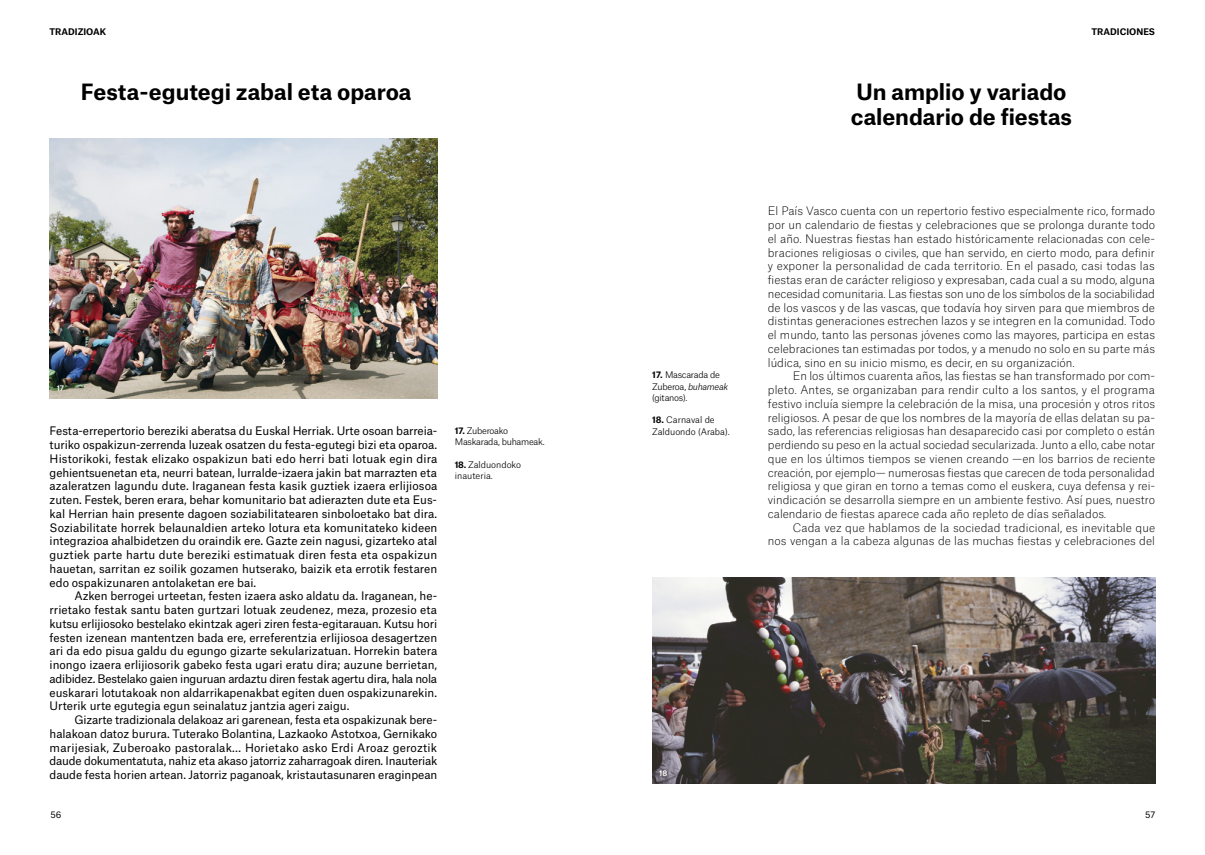
<style>
.page{position:relative;width:1205px;height:855px;background:#fff}
.page>*{position:absolute;margin:0;border:0;box-sizing:border-box;transform-origin:0 0}
.t1{font:700 21.5px/25.4px "Atlas Grotesk";color:#000}
.t2{font:11.25px/13.8px "Atlas Grotesk";color:#000;text-align:justify}
.t3{font:100 11.25px/13.8px "Atlas Grotesk";color:#000;text-align:justify}
.t4{font:300 8.75px/11.2px "Atlas Grotesk";letter-spacing:-.02em;color:#000}
.t5{font:300 8.75px/11.2px "Atlas Grotesk";color:#000}
.t6{font:700 8.75px "Atlas Grotesk";color:#000}
.t7{font:8.75px "Atlas Grotesk";color:#000}
.t8{font:500 7.5px "Atlas Grotesk";color:#fff}
.s1{font-weight:700}
.s2{font-style:italic}
</style>
<div class="page">
<img style="left:652px;top:578px;width:503px;height:206px">
<img style="left:50px;top:138px;width:387px;height:261px">
<p class="t6" style="left:49px;top:24px;width:58px">TRADIZIOAK</p>
<p class="t6" style="left:1091px;top:24px;width:65px">TRADICIONES</p>
<h1 class="t1" style="left:81px;top:77px;width:332px">Festa-egutegi zabal eta oparoa</h1>
<h1 class="t1" style="left:851px;top:77px;width:223px">Un amplio y variado calendario de fiestas</h1>
<p class="t8" style="left:57px;top:382px;width:9px">17</p>
<p class="t2" style="left:50px;top:423px;width:389px">Festa-errepertorio bereziki aberatsa du Euskal Herriak. Urte osoan barreia&shy;turiko ospakizun-zerrenda luzeak osatzen du festa-egutegi bizi eta oparoa.<br>Historikoki, festak elizako ospakizun bati edo herri bati lotuak egin dira gehientsuenetan eta, neurri batean, lurralde-izaera jakin bat marrazten eta azaleratzen lagundu dute. Iraganean festa kasik guztiek izaera erlijiosoa zuten. Festek, beren erara, behar komunitario bat adierazten dute eta Eus&shy;kal Herrian hain presente dagoen soziabilitatearen sinboloetako bat dira.<br>Soziabilitate horrek belaunaldien arteko lotura eta komunitateko kideen integrazioa ahalbidetzen du oraindik ere. Gazte zein nagusi, gizarteko atal guztiek parte hartu dute bereziki estimatuak diren festa eta ospakizun hauetan, sarritan ez soilik gozamen hutserako, baizik eta errotik festaren edo ospakizunaren antolaketan ere bai.</p>
<p class="t2" style="left:50px;top:588px;width:389px;text-indent:25px">Azken berrogei urteetan, festen izaera asko aldatu da. Iraganean, he&shy;rrietako festak santu baten gurtzari lotuak zeudenez, meza, prozesio eta kutsu erlijiosoko bestelako ekintzak ageri ziren festa-egitarauan. Kutsu hori festen izenean mantentzen bada ere, erreferentzia erlijiosoa desagertzen ari da edo pisua galdu du egungo gizarte sekularizatuan. Horrekin batera inongo izaera erlijiosorik gabeko festa ugari eratu dira; auzune berrietan, adibidez. Bestelako gaien inguruan ardaztu diren festak agertu dira, hala nola euskarari lotutakoak non aldarrikapenakbat egiten duen ospakizunarekin.<br>Urterik urte egutegia egun seinalatuz jantzia ageri zaigu.</p>
<p class="t2" style="left:50px;top:712px;width:389px;text-indent:25px">Gizarte tradizionala delakoaz ari garenean, festa eta ospakizunak bere&shy;halakoan datoz burura. Tuterako Bolantina, Lazkaoko Astotxoa, Gernikako marijesiak, Zuberoako pastoralak… Horietako asko Erdi Aroaz geroztik daude dokumentatuta, nahiz eta akaso jatorriz zaharragoak diren. Inauteriak daude festa horien artean. Jatorriz paganoak, kristautasunaren eraginpean</p>
<p class="t4" style="left:455px;top:424px;width:91px"><span class="s1">17.</span> Zuberoako<br>Maskarada, buhameak.</p>
<p class="t5" style="left:455px;top:458px;width:68px"><span class="s1">18.</span> Zalduondoko inauteria.</p>
<p class="t4" style="left:652px;top:369px;width:78px"><span class="s1">17.</span> Mascarada de<br>Zuberoa, <span class="s2">buhameak </span>(gitanos).</p>
<p class="t5" style="left:652px;top:414px;width:79px"><span class="s1">18.</span> Carnaval de<br>Zalduondo (Araba).</p>
<p class="t3" style="left:768px;top:203px;width:389px">El País Vasco cuenta con un repertorio festivo especialmente rico, formado por un calendario de fiestas y celebraciones que se prolonga durante todo el año. Nuestras fiestas han estado históricamente relacionadas con cele&shy;braciones religiosas o civiles, que han servido, en cierto modo, para definir y exponer la personalidad de cada territorio. En el pasado, casi todas las fiestas eran de carácter religioso y expresaban, cada cual a su modo, alguna necesidad comunitaria. Las fiestas son uno de los símbolos de la sociabilidad de los vascos y de las vascas, que todavía hoy sirven para que miembros de distintas generaciones estrechen lazos y se integren en la comunidad. Todo el mundo, tanto las personas jóvenes como las mayores, participa en estas celebraciones tan estimadas por todos, y a menudo no solo en su parte más lúdica, sino en su inicio mismo, es decir, en su organización.</p>
<p class="t3" style="left:768px;top:368px;width:389px;text-indent:25px">En los últimos cuarenta años, las fiestas se han transformado por com&shy;pleto. Antes, se organizaban para rendir culto a los santos, y el programa festivo incluía siempre la celebración de la misa, una procesión y otros ritos religiosos. A pesar de que los nombres de la mayoría de ellas delatan su pa&shy;sado, las referencias religiosas han desaparecido casi por completo o están perdiendo su peso en la actual sociedad secularizada. Junto a ello, cabe notar que en los últimos tiempos se vienen creando —en los barrios de reciente creación, por ejemplo— numerosas fiestas que carecen de toda personalidad religiosa y que giran en torno a temas como el euskera, cuya defensa y rei&shy;vindicación se desarrolla siempre en un ambiente festivo. Así pues, nuestro calendario de fiestas aparece cada año repleto de días señalados.</p>
<p class="t3" style="left:768px;top:519px;width:389px;text-align:right">Cada vez que hablamos de la sociedad tradicional, es inevitable que<br>nos vengan a la cabeza algunas de las muchas fiestas y celebraciones del</p>
<p class="t8" style="left:659px;top:767px;width:10px">18</p>
<p class="t7" style="left:50px;top:808px;width:13px">56</p>
<p class="t7" style="left:1145px;top:808px;width:12px">57</p>
</div>
